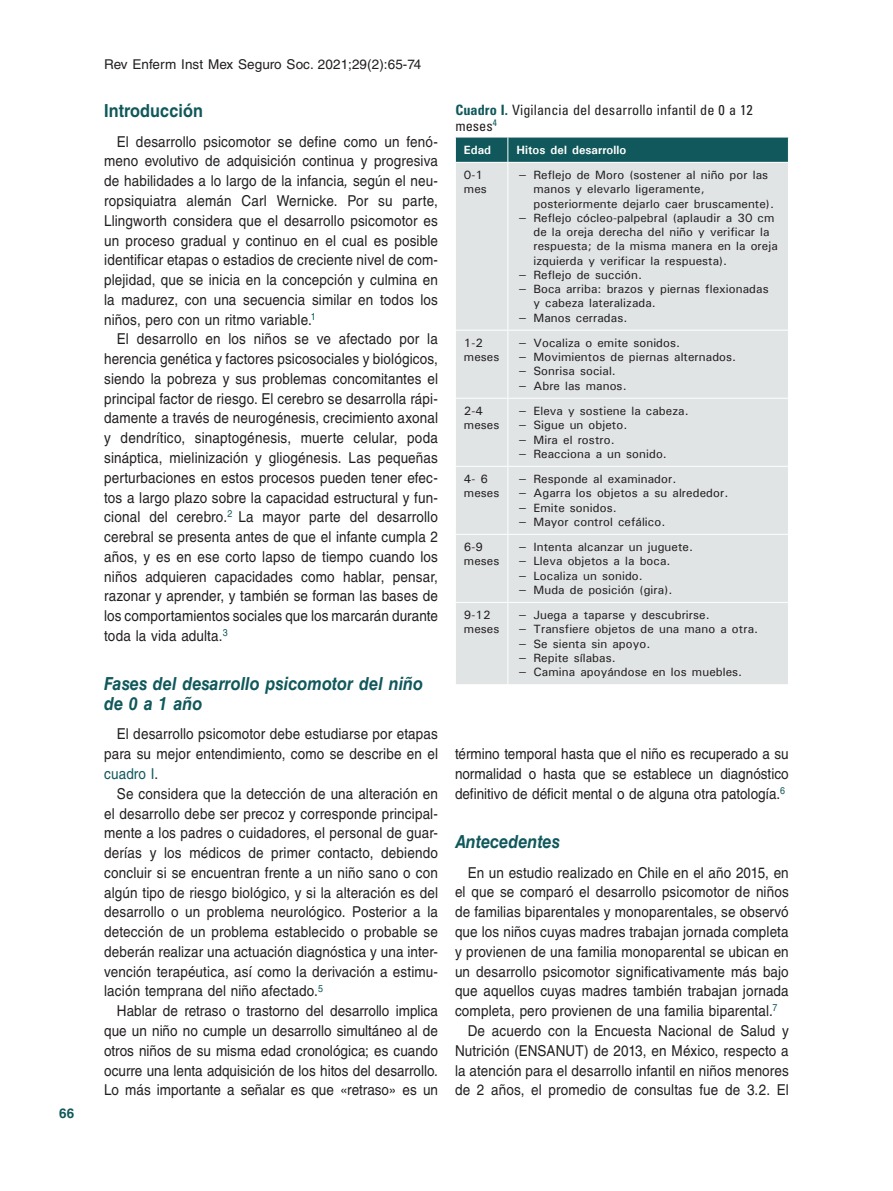
<style>
.page{position:relative;width:893px;height:1191px;background:#fff}
.page>*{position:absolute;margin:0;border:0;box-sizing:border-box;transform-origin:0 0}
.t1{font:italic 700 18px/19.8px "Helvetica LT Std";letter-spacing:.005em;color:#10585b;scale:.9 1}
.t2{font:700 18px "Helvetica LT Std";letter-spacing:.005em;color:#10585b;scale:.9 1}
.TX{font:15px/19.8px "Helvetica LT Std";letter-spacing:.01em;color:#231f20;text-align:justify;scale:.9 1}
.TT{font:condensed 14.25px/16.5px "Univers LT Std";letter-spacing:.005em;color:#231f20}
.RH_ARTNAME{font:13.5px "Helvetica LT Std";letter-spacing:.005em;color:#231f20}
.FOLIO{font:700 13.5px "Helvetica LT Std";color:#10585b}
.TB{font:500 12px/14.2px "Univers";letter-spacing:.005em;color:#231f20}
.TBL{font:500 12px/14.2px "Univers";letter-spacing:.005em;color:#231f20}
.TCH{font:700 12px "Univers";letter-spacing:.005em;color:#fff}
.s1{font-style:italic}
.s2{color:#10585b}
.s3{font-weight:700;color:#10585b}
</style>
<div class="page">
<div style="left:456px;top:163px;width:332px;height:521px;background:#e0e4e5"></div>
<hr style="left:507px;top:163px;width:1px;height:167px;background:#fff">
<hr style="left:507px;top:330px;width:1px;height:68px;background:#fff">
<hr style="left:507px;top:398px;width:1px;height:68px;background:#fff">
<hr style="left:507px;top:466px;width:1px;height:68px;background:#fff">
<hr style="left:507px;top:535px;width:1px;height:67px;background:#fff">
<hr style="left:507px;top:603px;width:1px;height:81px;background:#fff">
<hr style="left:456px;top:330px;width:52px;height:1px;background:#fff">
<hr style="left:508px;top:330px;width:280px;height:1px;background:#fff">
<hr style="left:456px;top:398px;width:52px;height:1px;background:#fff">
<hr style="left:508px;top:398px;width:280px;height:1px;background:#fff">
<hr style="left:456px;top:466px;width:52px;height:1px;background:#fff">
<hr style="left:508px;top:466px;width:280px;height:1px;background:#fff">
<hr style="left:456px;top:534px;width:52px;height:1px;background:#fff">
<hr style="left:508px;top:534px;width:280px;height:1px;background:#fff">
<hr style="left:456px;top:602px;width:52px;height:1px;background:#fff">
<hr style="left:508px;top:602px;width:280px;height:1px;background:#fff">
<svg style="left:455px;top:137px;width:334px;height:25px;background:#195e61"></svg>
<p class="FOLIO" style="left:59px;top:1104px;width:17px">66</p>
<p class="RH_ARTNAME" style="left:104px;top:57px;width:319px">Rev Enferm Inst Mex Seguro Soc. 2021;29(2):65-74</p>
<h1 class="t2" style="left:104px;top:100px;width:111px">Introducción</h1>
<p class="TX" style="left:104px;top:131px;width:372px;text-indent:13px">El desarrollo psicomotor se define como un fenó&shy;meno evolutivo de adquisición continua y progresiva de habilidades a lo largo de la infancia<span class="s1">,</span> según el neu&shy;ropsiquiatra alemán Carl Wernicke. Por su parte, Llingworth considera que el desarrollo psicomotor es un proceso gradual y continuo en el cual es posible identificar etapas o estadios de creciente nivel de com&shy;plejidad, que se inicia en la concepción y culmina en la madurez, con una secuencia similar en todos los niños, pero con un ritmo variable.<sup>1</sup></p>
<p class="TX" style="left:104px;top:329px;width:372px;text-indent:13px">El desarrollo en los niños se ve afectado por la herencia genética y factores psicosociales y biológicos, siendo la pobreza y sus problemas concomitantes el principal factor de riesgo. El cerebro se desarrolla rápi&shy;damente a través de neurogénesis, crecimiento axonal y dendrítico, sinaptogénesis, muerte celular, poda sináptica, mielinización y gliogénesis. Las pequeñas perturbaciones en estos procesos pueden tener efec&shy;tos a largo plazo sobre la capacidad estructural y fun&shy;cional del cerebro.<sup>2</sup> La mayor parte del desarrollo cerebral se presenta antes de que el infante cumpla 2 años, y es en ese corto lapso de tiempo cuando los niños adquieren capacidades como hablar, pensar, razonar y aprender, y también se forman las bases de los comportamientos sociales que los marcarán durante toda la vida adulta.<sup>3</sup></p>
<h2 class="t1" style="left:104px;top:673px;width:356px">Fases del desarrollo psicomotor del niño de 0 a 1 año</h2>
<p class="TX" style="left:104px;top:724px;width:372px;text-indent:13px">El desarrollo psicomotor debe estudiarse por etapas para su mejor entendimiento, como se describe en el <span class="s2">cuadro I</span>.</p>
<p class="TX" style="left:104px;top:783px;width:372px;text-indent:13px">Se considera que la detección de una alteración en el desarrollo debe ser precoz y corresponde principal&shy;mente a los padres o cuidadores, el personal de guar&shy;derías y los médicos de primer contacto, debiendo concluir si se encuentran frente a un niño sano o con algún tipo de riesgo biológico, y si la alteración es del desarrollo o un problema neurológico. Posterior a la detección de un problema establecido o probable se deberán realizar una actuación diagnóstica y una inter&shy;vención terapéutica, así como la derivación a estimu&shy;lación temprana del niño afectado.<sup>5</sup></p>
<p class="TX" style="left:104px;top:1001px;width:372px;text-indent:13px">Hablar de retraso o trastorno del desarrollo implica que un niño no cumple un desarrollo simultáneo al de otros niños de su misma edad cronológica; es cuando ocurre una lenta adquisición de los hitos del desarrollo.<br>Lo más importante a señalar es que «retraso» es un</p>
<p class="TT" style="left:455px;top:101px;width:299px"><span class="s3">Cuadro I.</span> Vigilancia del desarrollo infantil de 0 a 12 meses<sup>4</sup></p>
<p class="TCH" style="left:464px;top:142px;width:29px">Edad</p>
<p class="TCH" style="left:516px;top:142px;width:111px">Hitos del desarrollo</p>
<p class="TB" style="left:464px;top:168px;width:24px">0-1 mes</p>
<p class="TB" style="left:533px;top:168px;width:242px;text-indent:-17px">− Reflejo de Moro (sostener al niño por las manos y elevarlo ligeramente, posteriormente dejarlo caer bruscamente).</p>
<p class="TB" style="left:533px;top:210px;width:246px;text-indent:-17px">− Reflejo cócleo-palpebral (aplaudir a 30 cm de la oreja derecha del niño y verificar la respuesta; de la misma manera en la oreja izquierda y verificar la respuesta).</p>
<p class="TB" style="left:516px;top:267px;width:127px">− Reflejo de succión.</p>
<p class="TB" style="left:533px;top:282px;width:237px;text-indent:-17px">− Boca arriba: brazos y piernas flexionadas y cabeza lateralizada.</p>
<p class="TB" style="left:516px;top:310px;width:113px">− Manos cerradas.</p>
<p class="TB" style="left:464px;top:335px;width:37px">1-2 meses</p>
<p class="TB" style="left:516px;top:335px;width:165px">− Vocaliza o emite sonidos.</p>
<p class="TB" style="left:516px;top:350px;width:221px">− Movimientos de piernas alternados.</p>
<p class="TB" style="left:516px;top:364px;width:101px">− Sonrisa social.</p>
<p class="TB" style="left:516px;top:378px;width:112px">− Abre las manos.</p>
<p class="TB" style="left:464px;top:403px;width:37px">2-4 meses</p>
<p class="TB" style="left:516px;top:403px;width:174px">− Eleva y sostiene la cabeza.</p>
<p class="TB" style="left:516px;top:418px;width:113px">− Sigue un objeto.</p>
<p class="TB" style="left:516px;top:432px;width:100px">− Mira el rostro.</p>
<p class="TB" style="left:516px;top:446px;width:152px">− Reacciona a un sonido.</p>
<p class="TB" style="left:464px;top:471px;width:37px">4- 6 meses</p>
<p class="TB" style="left:516px;top:471px;width:162px">− Responde al examinador.</p>
<p class="TB" style="left:516px;top:486px;width:213px">− Agarra los objetos a su alrededor.</p>
<p class="TB" style="left:516px;top:500px;width:102px">− Emite sonidos.</p>
<p class="TB" style="left:516px;top:514px;width:150px">− Mayor control cefálico.</p>
<p class="TB" style="left:464px;top:539px;width:37px">6-9 meses</p>
<p class="TB" style="left:516px;top:539px;width:178px">− Intenta alcanzar un juguete.</p>
<p class="TB" style="left:516px;top:554px;width:156px">− Lleva objetos a la boca.</p>
<p class="TB" style="left:516px;top:568px;width:128px">− Localiza un sonido.</p>
<p class="TB" style="left:516px;top:582px;width:158px">− Muda de posición (gira).</p>
<p class="TBL" style="left:464px;top:607px;width:37px">9-12 meses</p>
<p class="TBL" style="left:516px;top:607px;width:195px">− Juega a taparse y descubrirse.</p>
<p class="TBL" style="left:516px;top:622px;width:243px">− Transfiere objetos de una mano a otra.</p>
<p class="TBL" style="left:516px;top:636px;width:136px">− Se sienta sin apoyo.</p>
<p class="TBL" style="left:516px;top:650px;width:101px">− Repite sílabas.</p>
<p class="TBL" style="left:516px;top:664px;width:227px">− Camina apoyándose en los muebles.</p>
<p class="TX" style="left:455px;top:744px;width:372px">término temporal hasta que el niño es recuperado a su normalidad o hasta que se establece un diagnóstico definitivo de déficit mental o de alguna otra patología.<sup>6</sup></p>
<h2 class="t1" style="left:455px;top:831px;width:118px">Antecedentes</h2>
<p class="TX" style="left:455px;top:862px;width:372px;text-indent:13px">En un estudio realizado en Chile en el año 2015, en el que se comparó el desarrollo psicomotor de niños de familias biparentales y monoparentales, se observó que los niños cuyas madres trabajan jornada completa y provienen de una familia monoparental se ubican en un desarrollo psicomotor significativamente más bajo que aquellos cuyas madres también trabajan jornada completa, pero provienen de una familia biparental.<sup>7</sup></p>
<p class="TX" style="left:455px;top:1020px;width:372px;text-indent:13px">De acuerdo con la Encuesta Nacional de Salud y Nutrición (ENSANUT) de 2013, en México, respecto a la atención para el desarrollo infantil en niños menores de 2 años, el promedio de consultas fue de 3.2. El</p>
</div>
